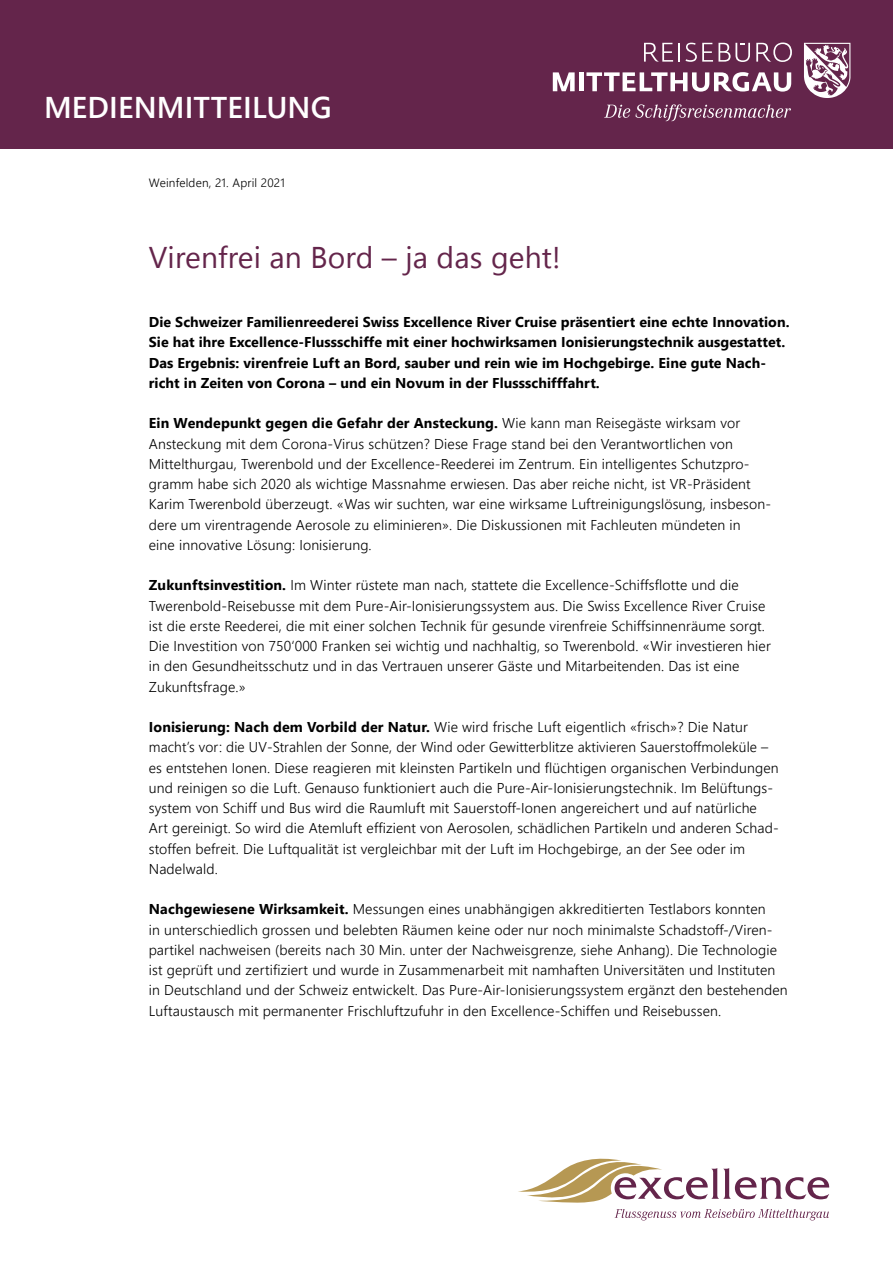
<style>
.page{position:relative;width:893px;height:1263px;background:#fff}
.page>*{position:absolute;margin:0;border:0;box-sizing:border-box;transform-origin:0 0}
.t1{font:30px "Segoe UI";letter-spacing:.005em;color:#64254b}
.t2{font:600 30px "Segoe UI";letter-spacing:.005em;color:#fff}
.t3{font:300 14.25px/20.2px "Segoe UI";letter-spacing:.01em;color:#000}
.t4{font:700 14.25px/20.2px "Segoe UI";letter-spacing:.005em;color:#000}
.t5{font:300 12px "Segoe UI";letter-spacing:.015em;color:#000}
.s1{font-weight:700}
</style>
<div class="page">
<div style="left:0;top:0;width:893px;height:149px;background:#64254b"></div>
<div style="left:579px;top:72px;width:5px;height:19px;background:#fff"></div>
<svg style="left:644px;top:43px;width:106px;height:19px"></svg>
<svg style="left:756px;top:43px;width:36px;height:19px"></svg>
<svg style="left:804px;top:43px;width:46px;height:55px"></svg>
<svg style="left:604px;top:104px;width:187px;height:17px"></svg>
<svg style="left:553px;top:72px;width:22px;height:19px"></svg>
<svg style="left:586px;top:72px;width:205px;height:20px"></svg>
<svg style="left:615px;top:1209px;width:214px;height:11px"></svg>
<svg style="left:518px;top:1159px;width:311px;height:44px"></svg>
<h1 class="t2" style="left:44px;top:84px;width:289px">MEDIENMITTEILUNG</h1>
<p class="t5" style="left:149px;top:174px;width:138px">Weinfelden, 21. April 2021</p>
<h1 class="t1" style="left:149px;top:235px;width:413px">Virenfrei an Bord – ja das geht!</h1>
<p class="t4" style="left:149px;top:311px;width:642px">Die Schweizer Familienreederei Swiss Excellence River Cruise präsentiert eine echte Innovation.<br>Sie hat ihre Excellence-Flussschiffe mit einer hochwirksamen Ionisierungstechnik ausgestattet.<br>Das Ergebnis: virenfreie Luft an Bord, sauber und rein wie im Hochgebirge. Eine gute Nach&shy;richt in Zeiten von Corona – und ein Novum in der Flussschifffahrt.</p>
<p class="t3" style="left:149px;top:412px;width:622px"><span class="s1">Ein Wendepunkt gegen die Gefahr der Ansteckung.</span> Wie kann man Reisegäste wirksam vor Ansteckung mit dem Corona-Virus schützen? Diese Frage stand bei den Verantwortlichen von Mittelthurgau, Twerenbold und der Excellence-Reederei im Zentrum. Ein intelligentes Schutzpro&shy;gramm habe sich 2020 als wichtige Massnahme erwiesen. Das aber reiche nicht, ist VR-Präsident Karim Twerenbold überzeugt. «Was wir suchten, war eine wirksame Luftreinigungslösung, insbeson&shy;dere um virentragende Aerosole zu eliminieren». Die Diskussionen mit Fachleuten mündeten in eine innovative Lösung: Ionisierung.</p>
<p class="t3" style="left:149px;top:574px;width:623px"><span class="s1">Zukunftsinvestition.</span> Im Winter rüstete man nach, stattete die Excellence-Schiffsflotte und die Twerenbold-Reisebusse mit dem Pure-Air-Ionisierungssystem aus. Die Swiss Excellence River Cruise ist die erste Reederei, die mit einer solchen Technik für gesunde virenfreie Schiffsinnenräume sorgt.<br>Die Investition von 750‘000 Franken sei wichtig und nachhaltig, so Twerenbold. «Wir investieren hier in den Gesundheitsschutz und in das Vertrauen unserer Gäste und Mitarbeitenden. Das ist eine Zukunftsfrage.»</p>
<p class="t3" style="left:149px;top:716px;width:631px"><span class="s1">Ionisierung: Nach dem Vorbild der Natur.</span> Wie wird frische Luft eigentlich «frisch»? Die Natur macht’s vor: die UV-Strahlen der Sonne, der Wind oder Gewitterblitze aktivieren Sauerstoffmoleküle – es entstehen Ionen. Diese reagieren mit kleinsten Partikeln und flüchtigen organischen Verbindungen und reinigen so die Luft. Genauso funktioniert auch die Pure-Air-Ionisierungstechnik. Im Belüftungs&shy;system von Schiff und Bus wird die Raumluft mit Sauerstoff-Ionen angereichert und auf natürliche Art gereinigt. So wird die Atemluft effizient von Aerosolen, schädlichen Partikeln und anderen Schad&shy;stoffen befreit. Die Luftqualität ist vergleichbar mit der Luft im Hochgebirge, an der See oder im Nadelwald.</p>
<p class="t3" style="left:149px;top:898px;width:640px"><span class="s1">Nachgewiesene Wirksamkeit.</span> Messungen eines unabhängigen akkreditierten Testlabors konnten<br>in unterschiedlich grossen und belebten Räumen keine oder nur noch minimalste Schadstoff-/Viren&shy;partikel nachweisen (bereits nach 30 Min. unter der Nachweisgrenze, siehe Anhang). Die Technologie ist geprüft und zertifiziert und wurde in Zusammenarbeit mit namhaften Universitäten und Instituten in Deutschland und der Schweiz entwickelt. Das Pure-Air-Ionisierungssystem ergänzt den bestehenden Luftaustausch mit permanenter Frischluftzufuhr in den Excellence-Schiffen und Reisebussen.</p>
</div>
